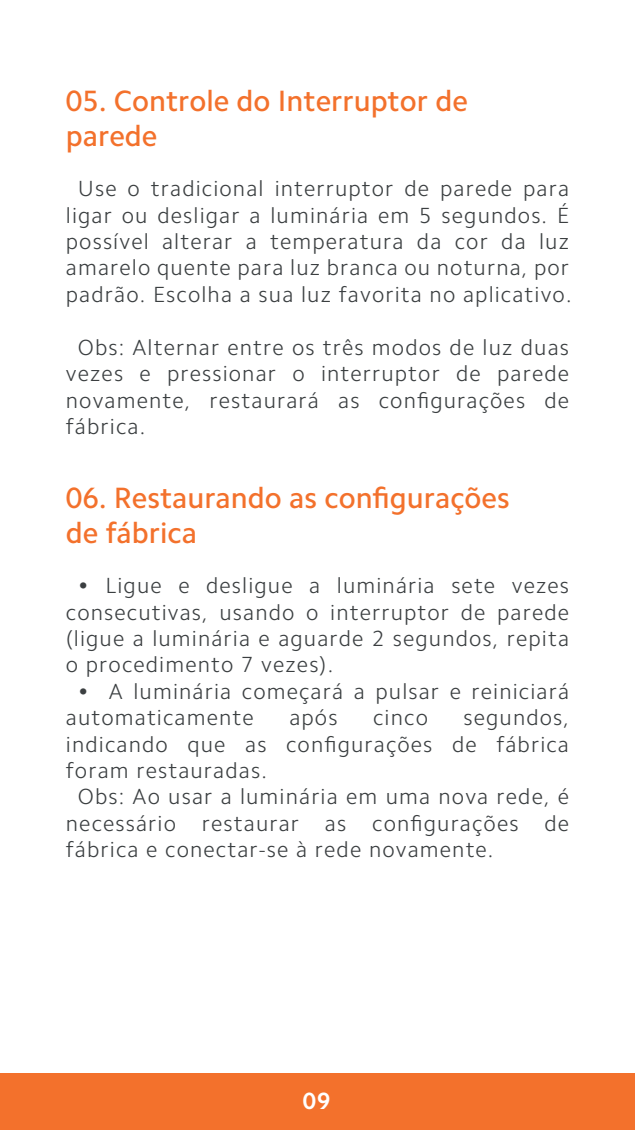
<style>
.page{position:relative;width:635px;height:1130px;background:#fff}
.page>*{position:absolute;margin:0;border:0;box-sizing:border-box;transform-origin:0 0}
.t1{font:500 29.6px/35.2px "Camphor Pro";color:#f3712c}
.t2{font:700 23.6px "Camphor Pro";color:#fff}
.t3{font:300 22px/26.4px "Camphor Pro";letter-spacing:.05em;color:#3b3f41;text-align:justify}
</style>
<div class="page">
<div style="left:0;top:1073px;width:635px;height:56px;background:#f3712c"></div>
<h1 class="t1" style="left:66px;top:83px;width:403px">05. Controle do Interruptor de parede</h1>
<p class="t3" style="left:66px;top:175px;width:507px;text-align:center">Use o tradicional interruptor de parede para ligar ou desligar a luminária em 5 segundos. É possível alterar a temperatura da cor da luz amarelo quente para luz branca ou noturna, por padrão. Escolha a sua luz favorita no aplicativo.</p>
<p class="t3" style="left:66px;top:334px;width:505px;text-indent:12px">Obs: Alternar entre os três modos de luz duas vezes e pressionar o interruptor de parede novamente, restaurará as configurações de fábrica.</p>
<h1 class="t1" style="left:66px;top:479px;width:445px">06. Restaurando as configurações de fábrica</h1>
<p class="t3" style="left:66px;top:572px;width:505px;text-indent:12px">• Ligue e desligue a luminária sete vezes consecutivas, usando o interruptor de parede (ligue a luminária e aguarde 2 segundos, repita o procedimento 7 vezes).</p>
<p class="t3" style="left:66px;top:678px;width:505px;text-indent:12px">• A luminária começará a pulsar e reiniciará automaticamente</p>
<p class="t3" style="left:289px;top:704px;width:50px">após</p>
<p class="t3" style="left:373px;top:704px;width:56px">cinco</p>
<p class="t3" style="left:464px;top:704px;width:107px">segundos,</p>
<p class="t3" style="left:66px;top:730px;width:505px">indicando que as configurações de fábrica</p>
<p class="t3" style="left:66px;top:757px;width:202px">foram restauradas.</p>
<p class="t3" style="left:78px;top:783px;width:493px">Obs: Ao usar a luminária em uma nova rede, é</p>
<p class="t3" style="left:66px;top:810px;width:505px">necessário restaurar as configurações de</p>
<p class="t3" style="left:66px;top:836px;width:429px">fábrica e conectar-se à rede novamente.</p>
<p class="t2" style="left:303px;top:1087px;width:29px">09</p>
</div>
